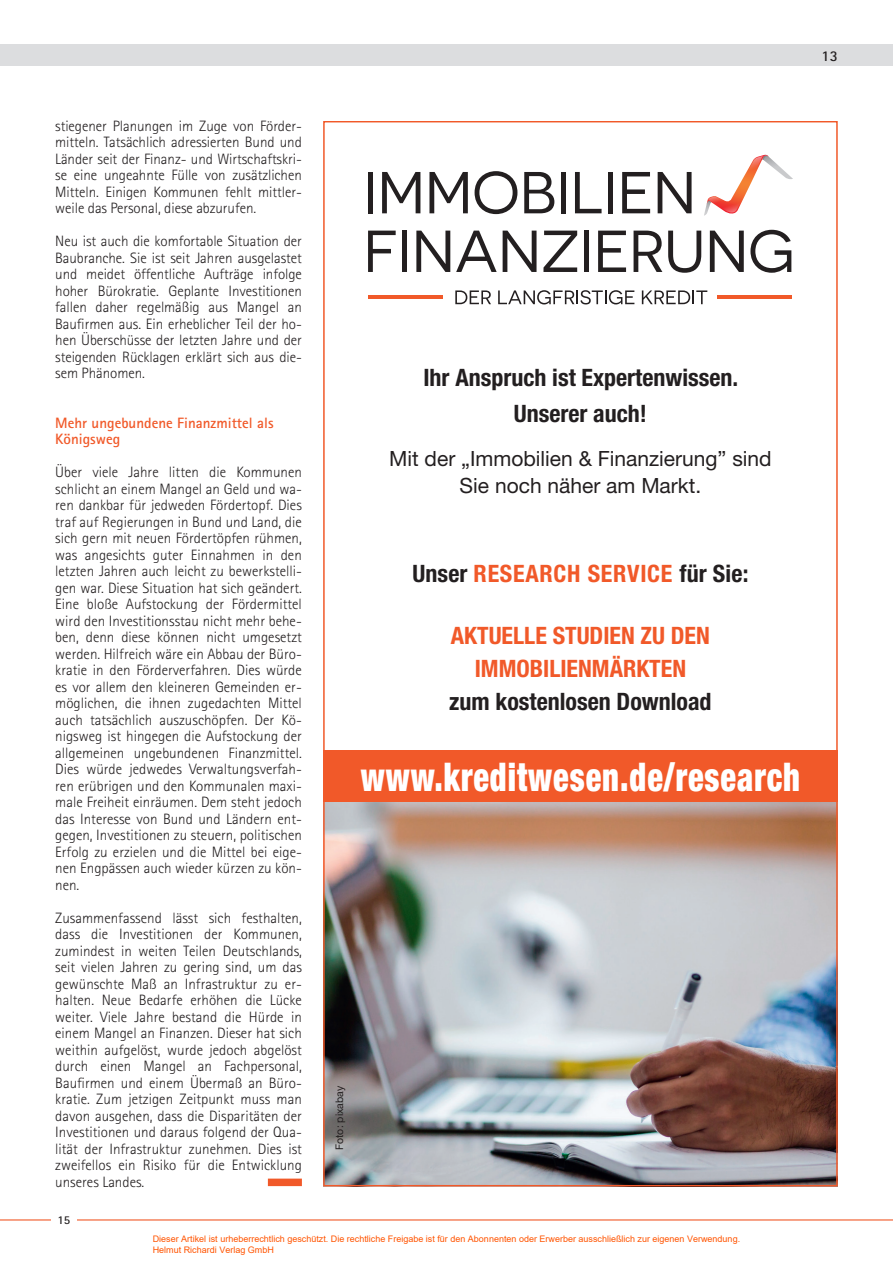
<style>
.page{position:relative;width:893px;height:1263px;background:#fff}
.page>*{position:absolute;margin:0;border:0;box-sizing:border-box;transform-origin:0 0}
.t1{font:900 condensed 39.6px "Helvetica Neue";letter-spacing:.03em;color:#fff;scale:.82 1}
.t2{font:700 condensed 24px/36px "Helvetica Neue";color:#231f20;text-align:center}
.t3{font:700 condensed 24px/33px "Helvetica Neue";color:#f15929;text-align:center}
.t4{font:700 condensed 24px "Helvetica Neue";letter-spacing:.03em;color:#f15929}
.t5{font:21px/27px "Helvetica Neue";color:#231f20;text-align:center}
.t6{font:300 15px/16.5px "Rotis Sans Serif";letter-spacing:-.005em;color:#231f20;text-align:justify}
.t7{font:700 15px/16.5px "Rotis Sans Serif";color:#f15929}
.t8{font:700 15px "Rotis Sans Serif";color:#231f20}
.t9{font:700 12px "Rotis Sans Serif";color:#231f20}
.t10{font:10.5px "Helvetica Neue";color:#231f20}
.t11{font:9px/10.8px "Arial";color:#ff5400}
.s1{color:#231f20}
</style>
<div class="page">
<hr style="left:0;top:1219px;width:893px;height:1px;background:#f15929">
<div style="left:0;top:45px;width:893px;height:21px;background:#dcdddf"></div>
<div style="left:51px;top:1214px;width:26px;height:13px;background:#fff"></div>
<div style="left:268px;top:1178px;width:34px;height:8px;background:#f15929"></div>
<img style="left:326px;top:801px;width:509px;height:382px">
<div style="left:323px;top:750px;width:515px;height:51px;background:#f15929"></div>
<svg style="left:368px;top:231px;width:28px;height:41px"></svg>
<div style="left:402px;top:231px;width:5px;height:41px;background:#231f20"></div>
<svg style="left:416px;top:231px;width:34px;height:41px"></svg>
<svg style="left:456px;top:231px;width:41px;height:41px"></svg>
<svg style="left:503px;top:231px;width:33px;height:41px"></svg>
<svg style="left:543px;top:231px;width:34px;height:41px"></svg>
<div style="left:584px;top:231px;width:5px;height:41px;background:#231f20"></div>
<svg style="left:598px;top:231px;width:28px;height:41px"></svg>
<svg style="left:634px;top:231px;width:28px;height:41px"></svg>
<svg style="left:668px;top:231px;width:33px;height:42px"></svg>
<svg style="left:710px;top:231px;width:34px;height:41px"></svg>
<svg style="left:750px;top:230px;width:41px;height:43px"></svg>
<svg style="left:455px;top:290px;width:36px;height:14px"></svg>
<svg style="left:498px;top:290px;width:136px;height:14px"></svg>
<svg style="left:642px;top:290px;width:65px;height:14px"></svg>
<hr style="left:368px;top:295px;width:75px;height:3px;background:#f15929">
<hr style="left:717px;top:295px;width:75px;height:3px;background:#f15929">
<div style="left:368px;top:172px;width:5px;height:41px;background:#231f20"></div>
<svg style="left:382px;top:172px;width:38px;height:41px"></svg>
<svg style="left:429px;top:172px;width:39px;height:41px"></svg>
<svg style="left:475px;top:171px;width:42px;height:43px"></svg>
<svg style="left:524px;top:172px;width:30px;height:41px"></svg>
<div style="left:561px;top:172px;width:5px;height:41px;background:#231f20"></div>
<svg style="left:575px;top:172px;width:27px;height:41px"></svg>
<div style="left:608px;top:172px;width:5px;height:41px;background:#231f20"></div>
<svg style="left:622px;top:172px;width:28px;height:41px"></svg>
<svg style="left:658px;top:172px;width:33px;height:41px"></svg>
<svg style="left:704px;top:154px;width:89px;height:62px"></svg>
<p class="t6" style="left:55px;top:117px;width:248px">stiegener Planungen im Zuge von Förder&shy;mitteln. Tatsächlich adressierten Bund und Länder seit der Finanz- und Wirtschaftskri&shy;se eine ungeahnte Fülle von zusätzlichen Mitteln. Einigen Kommunen fehlt mittler&shy;weile das Personal, diese abzurufen.</p>
<p class="t6" style="left:55px;top:233px;width:248px">Neu ist auch die komfortable Situation der Baubranche. Sie ist seit Jahren ausgelastet und meidet öffentliche Aufträge infolge hoher Bürokratie. Geplante Investitionen fallen daher regelmäßig aus Mangel an Baufirmen aus. Ein erheblicher Teil der ho&shy;hen Überschüsse der letzten Jahre und der steigenden Rücklagen erklärt sich aus die&shy;sem Phänomen.</p>
<p class="t7" style="left:55px;top:414px;width:220px">Mehr ungebundene Finanzmittel als<br>Königsweg</p>
<p class="t6" style="left:55px;top:464px;width:248px">Über viele Jahre litten die Kommunen schlicht an einem Mangel an Geld und wa&shy;ren dankbar für jedweden Fördertopf. Dies traf auf Regierungen in Bund und Land, die sich gern mit neuen Fördertöpfen rühmen, was angesichts guter Einnahmen in den letzten Jahren auch leicht zu bewerkstelli&shy;gen war. Diese Situation hat sich geändert.<br>Eine bloße Aufstockung der Fördermittel wird den Investitionsstau nicht mehr behe&shy;ben, denn diese können nicht umgesetzt werden. Hilfreich wäre ein Abbau der Büro&shy;kratie in den Förderverfahren. Dies würde es vor allem den kleineren Gemeinden er&shy;möglichen, die ihnen zugedachten Mittel auch tatsächlich auszuschöpfen. Der Kö&shy;nigsweg ist hingegen die Aufstockung der allgemeinen ungebundenen Finanzmittel.<br>Dies würde jedwedes Verwaltungsverfah&shy;ren erübrigen und den Kommunalen maxi&shy;male Freiheit einräumen. Dem steht jedoch das Interesse von Bund und Ländern ent&shy;gegen, Investitionen zu steuern, politischen Erfolg zu erzielen und die Mittel bei eige&shy;nen Engpässen auch wieder kürzen zu kön&shy;nen.</p>
<p class="t6" style="left:55px;top:909px;width:248px">Zusammenfassend lässt sich festhalten, dass die Investitionen der Kommunen, zumindest in weiten Teilen Deutschlands, seit vielen Jahren zu gering sind, um das gewünschte Maß an Infrastruktur zu er&shy;halten. Neue Bedarfe erhöhen die Lücke weiter. Viele Jahre bestand die Hürde in einem Mangel an Finanzen. Dieser hat sich weithin aufgelöst, wurde jedoch abgelöst durch einen Mangel an Fachpersonal, Baufirmen und einem Übermaß an Büro&shy;kratie. Zum jetzigen Zeitpunkt muss man davon ausgehen, dass die Disparitäten der Investitionen und daraus folgend der Qua&shy;lität der Infrastruktur zunehmen. Dies ist zweifellos ein Risiko für die Entwicklung unseres Landes.</p>
<p class="t9" style="left:57px;top:1212px;width:14px">15</p>
<h2 class="t2" style="left:423px;top:360px;width:316px">Ihr Anspruch ist Expertenwissen.<br>Unserer auch!</h2>
<h3 class="t5" style="left:389px;top:445px;width:384px">Mit der „Immobilien &amp; Finanzierung” sind<br>Sie noch näher am Markt.</h3>
<h2 class="t4" style="left:412px;top:559px;width:337px"><span class="s1">Unser</span> RESEARCH SERVICE <span class="s1">für Sie:</span></h2>
<h2 class="t3" style="left:451px;top:618px;width:260px">AKTUELLE STUDIEN ZU DEN<br>IMMOBILIENMÄRKTEN</h2>
<h2 class="t2" style="left:449px;top:683px;width:264px">zum kostenlosen Download</h2>
<h1 class="t1" style="left:361px;top:752px;width:537px">www.kreditwesen.de/research</h1>
<p class="t10" style="left:333px;top:1150px;width:65px;rotate:-90deg">Foto: pixabay</p>
<p class="t11" style="left:153px;top:1233px;width:589px">Dieser Artikel ist urheberrechtlich geschützt. Die rechtliche Freigabe ist für den Abonnenten oder Erwerber ausschließlich zur eigenen Verwendung.<br>Helmut Richardi Verlag GmbH</p>
<p class="t8" style="left:822px;top:46px;width:18px">13</p>
</div>
